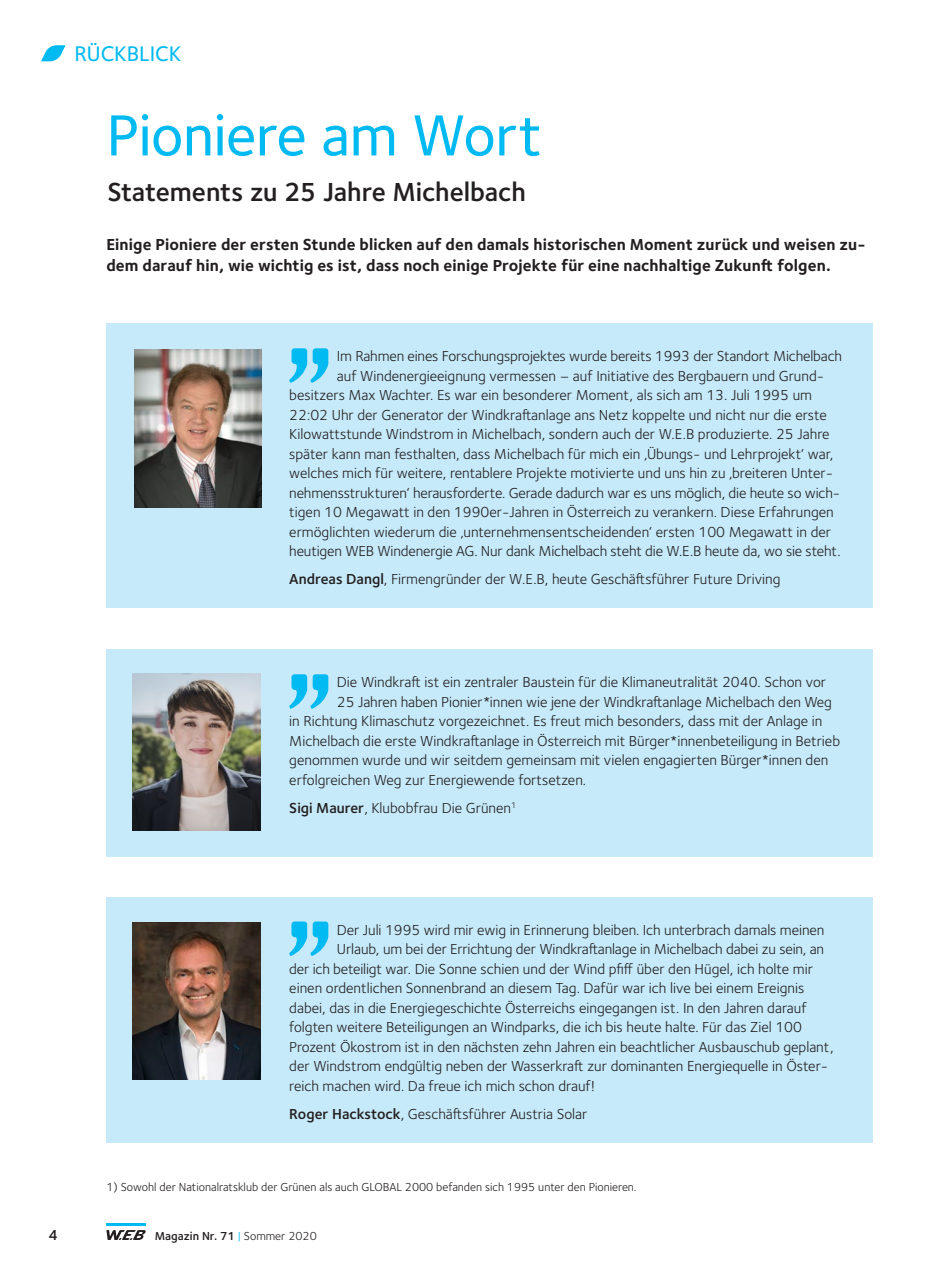
<style>
.page{position:relative;width:936px;height:1276px;background:#fff}
.page>*{position:absolute;margin:0;border:0;box-sizing:border-box;transform-origin:0 0}
.t1{font:500 60px "Foundry Sterling";letter-spacing:-.01em;color:#00baf1}
.t2{font:600 27px "Foundry Sterling";letter-spacing:-.005em;color:#231f20}
.t3{font:500 21.9px "Foundry Sterling";color:#00baf1}
.t4{font:700 16.5px/21px "Foundry Sterling";letter-spacing:.005em;color:#231f20}
.t5{font:15px "Foundry Sterling";color:#231f20}
.t6{font:600 15px "Foundry Sterling";color:#231f20}
.t7{font:12px "Foundry Sterling";color:#231f20}
.t8{font:600 12px "Foundry Sterling";color:#231f20}
.s1{font-weight:600}
.s2{font-weight:400;color:#00baf1}
.s3{font-weight:400}
</style>
<div class="page">
<hr style="left:106px;top:1223px;width:40px;height:3px;background:#00baf1">
<svg style="left:106px;top:1230px;width:40px;height:10px"></svg>
<div style="left:106px;top:323px;width:766px;height:285px;background:#c6eafa"></div>
<svg style="left:41px;top:45px;width:25px;height:16px"></svg>
<img style="left:134px;top:350px;width:127px;height:157px">
<svg style="left:289px;top:348px;width:39px;height:35px"></svg>
<div style="left:106px;top:649px;width:766px;height:207px;background:#c6eafa"></div>
<img style="left:133px;top:673px;width:127px;height:157px">
<svg style="left:289px;top:674px;width:39px;height:35px"></svg>
<div style="left:106px;top:897px;width:766px;height:245px;background:#c6eafa"></div>
<img style="left:133px;top:922px;width:127px;height:158px">
<svg style="left:289px;top:921px;width:39px;height:35px"></svg>
<h3 class="t3" style="left:75px;top:40px;width:108px">RÜCKBLICK</h3>
<h1 class="t1" style="left:106px;top:100px;width:436px">Pioniere am Wort</h1>
<h2 class="t2" style="left:107px;top:176px;width:420px">Statements zu 25 Jahre Michelbach</h2>
<p class="t4" style="left:106px;top:234px;width:760px">Einige Pioniere der ersten Stunde blicken auf den damals historischen Moment zurück und weisen zu&shy;dem darauf hin, wie wichtig es ist, dass noch einige Projekte für eine nachhaltige Zukunft folgen.</p>
<p class="t5" style="left:337px;top:347px;width:506px">Im Rahmen eines Forschungsprojektes wurde bereits 1993 der Standort Michelbach</p>
<p class="t5" style="left:337px;top:367px;width:486px">auf Windenergieeignung vermessen – auf Initiative des Bergbauern und Grund-</p>
<p class="t5" style="left:289px;top:386px;width:524px">besitzers Max Wachter. Es war ein besonderer Moment, als sich am 13. Juli 1995 um</p>
<p class="t5" style="left:289px;top:406px;width:539px">22:02 Uhr der Generator der Windkraftanlage ans Netz koppelte und nicht nur die erste</p>
<p class="t5" style="left:289px;top:425px;width:541px">Kilowattstunde Windstrom in Michelbach, sondern auch der W.E.B produzierte. 25 Jahre</p>
<p class="t5" style="left:289px;top:445px;width:545px">später kann man festhalten, dass Michelbach für mich ein ‚Übungs- und Lehrprojekt‘ war,</p>
<p class="t5" style="left:289px;top:464px;width:545px">welches mich für weitere, rentablere Projekte motivierte und uns hin zu ‚breiteren Unter-</p>
<p class="t5" style="left:289px;top:484px;width:552px">nehmensstrukturen‘ herausforderte. Gerade dadurch war es uns möglich, die heute so wich-</p>
<p class="t5" style="left:289px;top:503px;width:546px">tigen 10 Megawatt in den 1990er-Jahren in Österreich zu verankern. Diese Erfahrungen</p>
<p class="t5" style="left:289px;top:523px;width:543px">ermöglichten wiederum die ‚unternehmensentscheidenden‘ ersten 100 Megawatt in der</p>
<p class="t5" style="left:289px;top:542px;width:553px">heutigen WEB Windenergie AG. Nur dank Michelbach steht die W.E.B heute da, wo sie steht.</p>
<p class="t5" style="left:289px;top:570px;width:492px"><span class="s1">Andreas Dangl</span>, Firmengründer der W.E.B, heute Geschäftsführer Future Driving</p>
<p class="t5" style="left:337px;top:673px;width:490px">Die Windkraft ist ein zentraler Baustein für die Klimaneutralität 2040. Schon vor</p>
<p class="t5" style="left:337px;top:693px;width:496px">25 Jahren haben Pionier*innen wie jene der Windkraftanlage Michelbach den Weg</p>
<p class="t5" style="left:289px;top:712px;width:534px">in Richtung Klimaschutz vorgezeichnet. Es freut mich besonders, dass mit der Anlage in</p>
<p class="t5" style="left:289px;top:732px;width:552px">Michelbach die erste Windkraftanlage in Österreich mit Bürger*innenbeteiligung in Betrieb</p>
<p class="t5" style="left:289px;top:751px;width:540px">genommen wurde und wir seitdem gemeinsam mit vielen engagierten Bürger*innen den</p>
<p class="t5" style="left:289px;top:771px;width:298px">erfolgreichen Weg zur Energiewende fortsetzen.</p>
<p class="t5" style="left:289px;top:799px;width:228px"><span class="s1">Sigi Maurer</span>, Klubobfrau Die Grünen<sup>1</sup></p>
<p class="t5" style="left:337px;top:921px;width:489px">Der Juli 1995 wird mir ewig in Erinnerung bleiben. Ich unterbrach damals meinen</p>
<p class="t5" style="left:337px;top:940px;width:489px">Urlaub, um bei der Errichtung der Windkraftanlage in Michelbach dabei zu sein, an</p>
<p class="t5" style="left:289px;top:960px;width:525px">der ich beteiligt war. Die Sonne schien und der Wind pfiff über den Hügel, ich holte mir</p>
<p class="t5" style="left:289px;top:979px;width:516px">einen ordentlichen Sonnenbrand an diesem Tag. Dafür war ich live bei einem Ereignis</p>
<p class="t5" style="left:289px;top:999px;width:519px">dabei, das in die Energiegeschichte Österreichs eingegangen ist. In den Jahren darauf</p>
<p class="t5" style="left:289px;top:1018px;width:514px">folgten weitere Beteiligungen an Windparks, die ich bis heute halte. Für das Ziel 100</p>
<p class="t5" style="left:289px;top:1038px;width:545px">Prozent Ökostrom ist in den nächsten zehn Jahren ein beachtlicher Ausbauschub geplant,</p>
<p class="t5" style="left:289px;top:1057px;width:540px">der Windstrom endgültig neben der Wasserkraft zur dominanten Energiequelle in Öster-</p>
<p class="t5" style="left:289px;top:1077px;width:307px">reich machen wird. Da freue ich mich schon drauf!</p>
<p class="t5" style="left:289px;top:1105px;width:300px"><span class="s1">Roger Hackstock</span>, Geschäftsführer Austria Solar</p>
<p class="t7" style="left:106px;top:1180px;width:531px">1) Sowohl der Nationalratsklub der Grünen als auch GLOBAL 2000 befanden sich 1995 unter den Pionieren.</p>
<p class="t6" style="left:48px;top:1226px;width:11px">4</p>
<p class="t8" style="left:155px;top:1229px;width:163px">Magazin Nr. 71 <span class="s2">|</span> <span class="s3">Sommer 2020</span></p>
</div>
